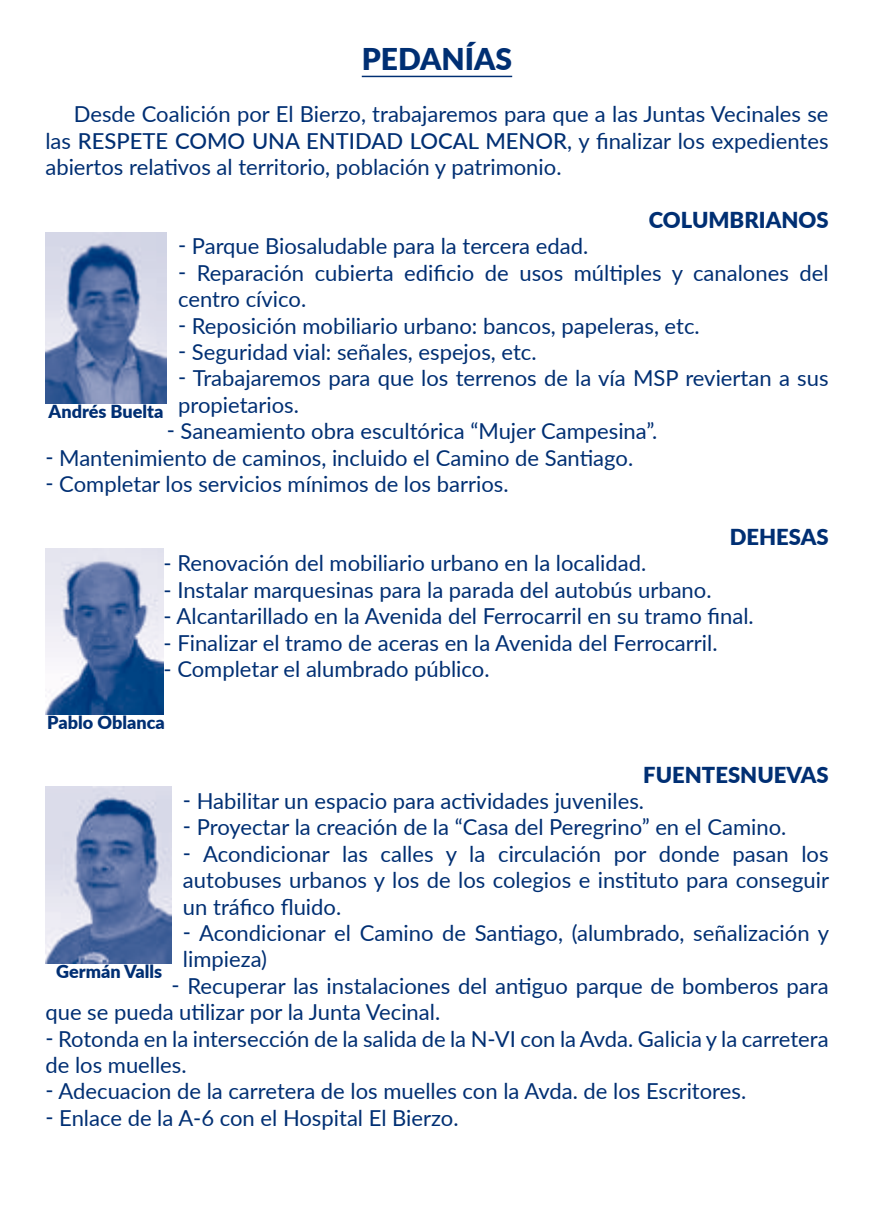
<style>
.page{position:relative;width:874px;height:1225px;background:#fff}
.page>*{position:absolute;margin:0;border:0;box-sizing:border-box;transform-origin:0 0}
.t1{font:900 30px "Lato";color:#002f73}
.t2{font:22px/26.4px "Lato";color:#002f73}
.t3{font:900 22px "Lato";color:#002f73}
.t4{font:900 18px "Lato";color:#002f73}
.s1{font-weight:500}
</style>
<div class="page">
<hr style="left:361px;top:76px;width:151px;height:1px;background:#002f73">
<img style="left:45px;top:232px;width:122px;height:171px">
<img style="left:45px;top:548px;width:118px;height:166px">
<img style="left:45px;top:786px;width:126px;height:177px">
<h1 class="t1" style="left:361px;top:36px;width:152px">PEDANÍAS</h1>
<p class="t2" style="left:45px;top:100px;width:784px;text-align:justify;text-indent:28px">Desde Coalición por El Bierzo, trabajaremos para que a las Juntas Vecinales se las <span class="s1">RESPETE COMO UNA ENTIDAD LOCAL MENOR</span>, y finalizar los expedientes abiertos relativos al territorio, población y patrimonio.</p>
<p class="t3" style="left:648px;top:203px;width:181px">COLUMBRIANOS</p>
<p class="t2" style="left:178px;top:232px;width:411px">- Parque Biosaludable para la tercera edad.</p>
<p class="t2" style="left:178px;top:259px;width:651px">- Reparación cubierta edificio de usos múltiples y canalones del centro cívico.</p>
<p class="t2" style="left:178px;top:311px;width:523px">- Reposición mobiliario urbano: bancos, papeleras, etc.</p>
<p class="t2" style="left:178px;top:338px;width:360px">- Seguridad vial: señales, espejos, etc.</p>
<p class="t2" style="left:178px;top:364px;width:651px">- Trabajaremos para que los terrenos de la vía MSP reviertan a sus propietarios.</p>
<p class="t2" style="left:167px;top:417px;width:492px">- Saneamiento obra escultórica “Mujer Campesina”.</p>
<p class="t2" style="left:45px;top:443px;width:589px">- Mantenimiento de caminos, incluido el Camino de Santiago.</p>
<p class="t2" style="left:45px;top:470px;width:464px">- Completar los servicios mínimos de los barrios.</p>
<p class="t3" style="left:729px;top:520px;width:100px">DEHESAS</p>
<p class="t2" style="left:163px;top:549px;width:484px">- Renovación del mobiliario urbano en la localidad.</p>
<p class="t2" style="left:163px;top:575px;width:549px">- Instalar marquesinas para la parada del autobús urbano.</p>
<p class="t2" style="left:163px;top:602px;width:591px">- Alcantarillado en la Avenida del Ferrocarril en su tramo final.</p>
<p class="t2" style="left:163px;top:628px;width:555px">- Finalizar el tramo de aceras en la Avenida del Ferrocarril.</p>
<p class="t2" style="left:163px;top:655px;width:327px">- Completar el alumbrado público.</p>
<p class="t4" style="left:49px;top:397px;width:116px">Andrés Buelta</p>
<p class="t4" style="left:47px;top:709px;width:119px">Pablo Oblanca</p>
<p class="t3" style="left:643px;top:758px;width:187px">FUENTESNUEVAS</p>
<p class="t2" style="left:183px;top:787px;width:462px">- Habilitar un espacio para actividades juveniles.</p>
<p class="t2" style="left:183px;top:813px;width:604px">- Proyectar la creación de la “Casa del Peregrino” en el Camino.</p>
<p class="t2" style="left:183px;top:839px;width:647px;text-align:justify">- Acondicionar las calles y la circulación por donde pasan los autobuses urbanos y los de los colegios e instituto para conseguir un tráfico fluido.</p>
<p class="t2" style="left:183px;top:919px;width:647px">- Acondicionar el Camino de Santiago, (alumbrado, señalización y limpieza)</p>
<p class="t2" style="left:45px;top:971px;width:784px;text-indent:126px">- Recuperar las instalaciones del antiguo parque de bomberos para que se pueda utilizar por la Junta Vecinal.</p>
<p class="t2" style="left:45px;top:1024px;width:784px">- Rotonda en la intersección de la salida de la N-VI con la Avda. Galicia y la carretera de los muelles.</p>
<p class="t2" style="left:45px;top:1077px;width:702px">- Adecuacion de la carretera de los muelles con la Avda. de los Escritores.</p>
<p class="t2" style="left:45px;top:1103px;width:414px">- Enlace de la A-6 con el Hospital El Bierzo.</p>
<p class="t4" style="left:56px;top:958px;width:107px">Germán Valls</p>
</div>
